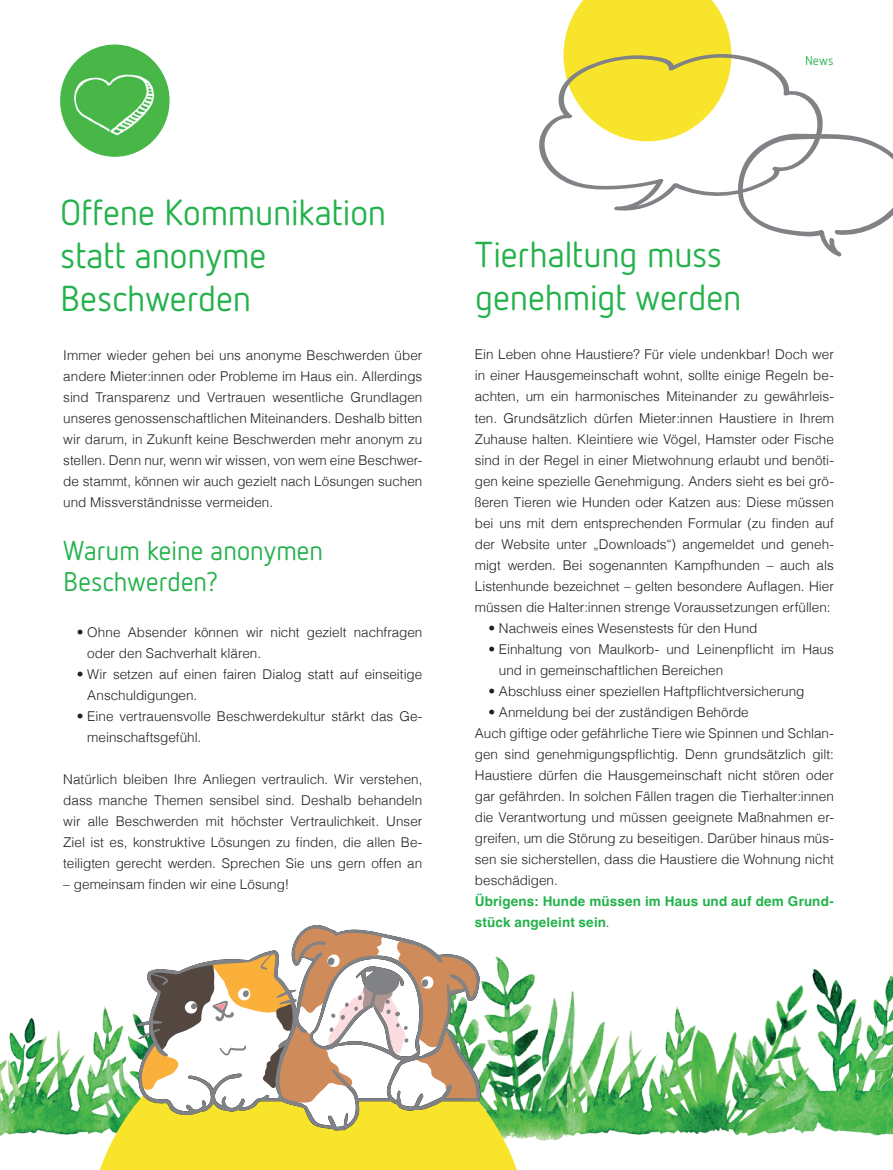
<style>
.page{position:relative;width:893px;height:1170px;background:#fff}
.page>*{position:absolute;margin:0;border:0;box-sizing:border-box;transform-origin:0 0}
.t1{font:36px/43.2px "Netto OT";letter-spacing:-.02em;color:#23b24b}
.t2{font:27px/30px "Netto OT";letter-spacing:-.015em;color:#23b24b}
.t3{font:300 13.5px/21px "Helvetica";color:#231f20;text-align:justify}
.t4{font:700 13.5px/21px "Helvetica";letter-spacing:.01em;color:#23b24b}
.t5{font:12.75px "Netto OT";color:#23b24b}
.s1{font-weight:300;color:#231f20}
</style>
<div class="page">
<svg style="left:563px;top:0;width:168px;height:52px"></svg>
<img style="left:0;top:956px;width:893px;height:183px">
<svg style="left:87px;top:1020px;width:442px;height:149px;fill:#f8e42a"></svg>
<svg style="left:539px;top:52px;width:284px;height:159px"></svg>
<svg style="left:737px;top:133px;width:156px;height:124px"></svg>
<svg style="left:128px;top:956px;width:353px;height:174px"></svg>
<svg style="left:141px;top:925px;width:340px;height:202px"></svg>
<img style="left:60px;top:44px;width:110px;height:113px">
<p class="t5" style="left:805px;top:52px;width:30px">News</p>
<p class="t1" style="left:60px;top:190px;width:328px">Offene Kommunikation statt anonyme<br>Beschwerden</p>
<p class="t3" style="left:63px;top:344px;width:361px">Immer wieder gehen bei uns anonyme Beschwerden über andere Mieter:innen oder Probleme im Haus ein. Allerdings sind Transparenz und Vertrauen wesentliche Grundlagen unseres genossenschaftlichen Miteinanders. Deshalb bitten wir darum, in Zukunft keine Beschwerden mehr anonym zu stellen. Denn nur, wenn wir wissen, von wem eine Beschwer&shy;de stammt, können wir auch gezielt nach Lösungen suchen und Missverständnisse vermeiden.</p>
<p class="t2" style="left:63px;top:535px;width:262px">Warum keine anonymen<br>Beschwerden?</p>
<p class="t3" style="left:87px;top:620px;width:337px;text-indent:-11px">• Ohne Absender können wir nicht gezielt nachfragen oder den Sachverhalt klären.</p>
<p class="t3" style="left:87px;top:662px;width:337px;text-indent:-11px">• Wir setzen auf einen fairen Dialog statt auf einseitige<br>Anschuldigungen.</p>
<p class="t3" style="left:87px;top:704px;width:337px;text-indent:-11px">• Eine vertrauensvolle Beschwerdekultur stärkt das Ge&shy;meinschaftsgefühl.</p>
<p class="t3" style="left:63px;top:767px;width:361px">Natürlich bleiben Ihre Anliegen vertraulich. Wir verstehen, dass manche Themen sensibel sind. Deshalb behandeln wir alle Beschwerden mit höchster Vertraulichkeit. Unser Ziel ist es, konstruktive Lösungen zu finden, die allen Be&shy;teiligten gerecht werden. Sprechen Sie uns gern offen an</p>
<p class="t3" style="left:63px;top:872px;width:227px">– gemeinsam finden wir eine Lösung!</p>
<p class="t1" style="left:475px;top:232px;width:249px">Tierhaltung muss</p>
<p class="t1" style="left:475px;top:275px;width:268px">genehmigt werden</p>
<p class="t3" style="left:475px;top:343px;width:361px">Ein Leben ohne Haustiere? Für viele undenkbar! Doch wer in einer Hausgemeinschaft wohnt, sollte einige Regeln be&shy;achten, um ein harmonisches Miteinander zu gewährleis&shy;ten. Grundsätzlich dürfen Mieter:innen Haustiere in Ihrem Zuhause halten. Kleintiere wie Vögel, Hamster oder Fische sind in der Regel in einer Mietwohnung erlaubt und benöti&shy;gen keine spezielle Genehmigung. Anders sieht es bei grö&shy;ßeren Tieren wie Hunden oder Katzen aus: Diese müssen bei uns mit dem entsprechenden Formular (zu finden auf der Website unter „Downloads“) angemeldet und geneh&shy;migt werden. Bei sogenannten Kampfhunden – auch als Listenhunde bezeichnet – gelten besondere Auflagen. Hier müssen die Halter:innen strenge Voraussetzungen erfüllen:</p>
<p class="t3" style="left:488px;top:616px;width:271px">• Nachweis eines Wesenstests für den Hund</p>
<p class="t3" style="left:499px;top:637px;width:337px;text-indent:-11px">• Einhaltung von Maulkorb- und Leinenpflicht im Haus und in gemeinschaftlichen Bereichen</p>
<p class="t3" style="left:488px;top:679px;width:318px">• Abschluss einer speziellen Haftpflichtversicherung</p>
<p class="t3" style="left:488px;top:700px;width:262px">• Anmeldung bei der zuständigen Behörde</p>
<p class="t3" style="left:475px;top:721px;width:361px">Auch giftige oder gefährliche Tiere wie Spinnen und Schlan&shy;gen sind genehmigungspflichtig. Denn grundsätzlich gilt:<br>Haustiere dürfen die Hausgemeinschaft nicht stören oder gar gefährden. In solchen Fällen tragen die Tierhalter:innen die Verantwortung und müssen geeignete Maßnahmen er&shy;greifen, um die Störung zu beseitigen. Darüber hinaus müs&shy;sen sie sicherstellen, dass die Haustiere die Wohnung nicht beschädigen.</p>
<p class="t4" style="left:475px;top:892px;width:361px">Übrigens: Hunde müssen im Haus und auf dem Grund&shy;stück angeleint sein<span class="s1">.</span></p>
</div>
